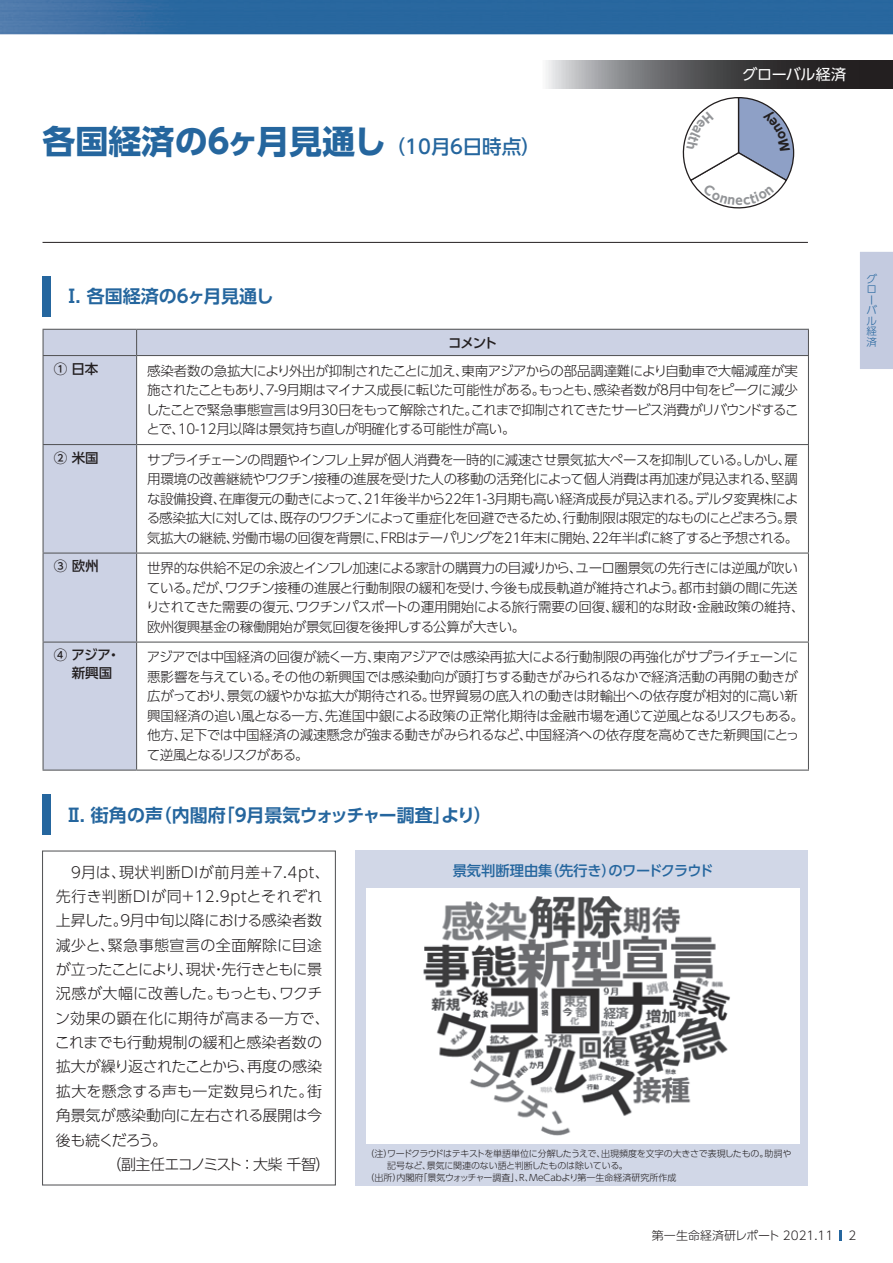
<style>
.page{position:relative;width:893px;height:1263px;background:#fff}
.page>*{position:absolute;margin:0;border:0;box-sizing:border-box;transform-origin:0 0}
.t1{font:700 33px "UD Shin Go Pro";letter-spacing:-.005em;color:#25669e}
.t2{font:700 18px "UD Shin Go Pro De";color:#25669e}
.t3{font:300 15px/24.3px "UD Shin Go Pro";color:#231f20}
.t4{font:300 15px "UD Shin Go Pro";letter-spacing:-.075em;color:#231f20}
.t5{font:15px "UD Shin Go Pro";letter-spacing:-.01em;color:#fff}
.t6{font:500 14.25px "UD Shin Go Pro";letter-spacing:-.02em;color:#25669e}
.t7{font:300 13.5px/19.5px "UD Shin Go Pro";letter-spacing:-.025em;color:#231f20;text-align:justify}
.t8{font:500 13.5px/18px "UD Shin Go Pro";letter-spacing:-.015em;color:#231f20}
.t9{font:300 12px "UD Shin Go Pro";color:#231f20}
.t10{font:300 10.5px/10.5px "UD Shin Go Pro";color:#25669e}
.t11{font:300 9px "UD Shin Go Pro";letter-spacing:-.02em;color:#231f20}
.t12{font:300 9px "UD Shin Go Pro";color:#231f20}
.s1{font-weight:500;font-size:19.5px}
</style>
<div class="page">
<div style="left:43px;top:276px;width:8px;height:40px;background:#25669e"></div>
<svg style="left:44px;top:330px;width:764px;height:439px"></svg>
<hr style="left:43px;top:329px;width:94px;height:1px;background:#57585a">
<svg style="left:43px;top:330px;width:1px;height:25px"></svg>
<hr style="left:137px;top:329px;width:672px;height:1px;background:#57585a">
<svg style="left:136px;top:330px;width:1px;height:25px"></svg>
<svg style="left:808px;top:330px;width:1px;height:25px"></svg>
<hr style="left:43px;top:355px;width:94px;height:1px;background:#57585a">
<hr style="left:43px;top:356px;width:1px;height:88px;background:#57585a">
<hr style="left:137px;top:355px;width:672px;height:1px;background:#57585a">
<hr style="left:136px;top:356px;width:1px;height:88px;background:#57585a">
<hr style="left:808px;top:356px;width:1px;height:88px;background:#57585a">
<hr style="left:43px;top:444px;width:94px;height:1px;background:#57585a">
<hr style="left:43px;top:445px;width:1px;height:107px;background:#57585a">
<hr style="left:137px;top:444px;width:672px;height:1px;background:#57585a">
<hr style="left:136px;top:445px;width:1px;height:107px;background:#57585a">
<hr style="left:808px;top:445px;width:1px;height:107px;background:#57585a">
<hr style="left:43px;top:552px;width:94px;height:2px;background:#57585a">
<hr style="left:43px;top:554px;width:1px;height:87px;background:#57585a">
<hr style="left:137px;top:552px;width:672px;height:2px;background:#57585a">
<hr style="left:136px;top:554px;width:1px;height:87px;background:#57585a">
<hr style="left:808px;top:554px;width:1px;height:87px;background:#57585a">
<hr style="left:43px;top:641px;width:94px;height:2px;background:#57585a">
<hr style="left:43px;top:643px;width:1px;height:126px;background:#57585a">
<hr style="left:137px;top:641px;width:672px;height:2px;background:#57585a">
<hr style="left:136px;top:643px;width:1px;height:126px;background:#57585a">
<hr style="left:808px;top:643px;width:1px;height:126px;background:#57585a">
<hr style="left:43px;top:769px;width:94px;height:2px;background:#57585a">
<hr style="left:137px;top:769px;width:672px;height:2px;background:#57585a">
<div style="left:43px;top:795px;width:8px;height:40px;background:#25669e"></div>
<div style="left:42px;top:850px;width:294px;height:335px;border:1px solid #57585a"></div>
<div style="left:356px;top:850px;width:452px;height:335px;background:#d1d7e7"></div>
<div style="left:366px;top:889px;width:433px;height:255px;background:#fff"></div>
<img style="left:423px;top:896px;width:307px;height:240px">
<img style="left:0;top:0;width:893px;height:34px">
<svg style="left:839px;top:1230px;width:3px;height:11px"></svg>
<svg style="left:546px;top:61px;width:347px;height:27px;background:#5b5a5c"></svg>
<hr style="left:43px;top:242px;width:765px;height:1px;background:#231f20">
<div style="left:860px;top:251px;width:33px;height:118px;background:#c4cbe0"></div>
<svg style="left:682px;top:97px;width:113px;height:112px"></svg>
<h1 class="t1" style="left:43px;top:115px;width:500px">各国経済の６ヶ月見通し <span class="s1">（10月6日時点）</span></h1>
<p class="t5" style="left:742px;top:62px;width:105px">グローバル経済</p>
<h2 class="t2" style="left:63px;top:282px;width:213px">Ⅰ. 各国経済の6ヶ月見通し</h2>
<p class="t8" style="left:448px;top:333px;width:51px">コメント</p>
<p class="t8" style="left:54px;top:359px;width:46px">① 日本</p>
<p class="t7" style="left:146px;top:361px;width:654px">感染者数の急拡大により外出が抑制されたことに加え、東南アジアからの部品調達難により自動車で大幅減産が実施されたこともあり、７-９月期はマイナス成長に転じた可能性がある。もっとも、感染者数が８月中旬をピークに減少したことで緊急事態宣言は9月30日をもって解除された。これまで抑制されてきたサービス消費がリバウンドすることで、10-12月以降は景気持ち直しが明確化する可能性が高い。</p>
<p class="t8" style="left:54px;top:448px;width:46px">② 米国</p>
<p class="t7" style="left:147px;top:449px;width:653px">サプライチェーンの問題やインフレ上昇が個人消費を一時的に減速させ景気拡大ペースを抑制している。しかし、雇用環境の改善継続やワクチン接種の進展を受けた人の移動の活発化によって個人消費は再加速が見込まれる、堅調な設備投資、在庫復元の動きによって、21年後半から22年１-３月期も高い経済成長が見込まれる。デルタ変異株による感染拡大に対しては、既存のワクチンによって重症化を回避できるため、行動制限は限定的なものにとどまろう。景気拡大の継続、労働市場の回復を背景に、ＦＲＢはテーパリングを21年末に開始、22年半ばに終了すると予想される。</p>
<p class="t8" style="left:54px;top:557px;width:46px">③ 欧州</p>
<p class="t7" style="left:146px;top:558px;width:660px;text-align:left">世界的な供給不足の余波とインフレ加速による家計の購買力の目減りから、ユーロ圏景気の先行きには逆風が吹いている。だが、ワクチン接種の進展と行動制限の緩和を受け、今後も成長軌道が維持されよう。都市封鎖の間に先送りされてきた需要の復元、ワクチンパスポートの運用開始による旅行需要の回復、緩和的な財政・金融政策の維持、欧州復興基金の稼働開始が景気回復を後押しする公算が大きい。</p>
<p class="t8" style="left:72px;top:646px;width:50px;text-indent:-18px">④ アジア・新興国</p>
<p class="t7" style="left:147px;top:647px;width:659px;text-align:left">アジアでは中国経済の回復が続く一方、東南アジアでは感染再拡大による行動制限の再強化がサプライチェーンに悪影響を与えている。その他の新興国では感染動向が頭打ちする動きがみられるなかで経済活動の再開の動きが広がっており、景気の緩やかな拡大が期待される。世界貿易の底入れの動きは財輸出への依存度が相対的に高い新興国経済の追い風となる一方、先進国中銀による政策の正常化期待は金融市場を通じて逆風となるリスクもある。他方、足下では中国経済の減速懸念が強まる動きがみられるなど、中国経済への依存度を高めてきた新興国にとって逆風となるリスクがある。</p>
<h2 class="t2" style="left:65px;top:800px;width:428px">Ⅱ. 街角の声（内閣府「9月景気ウォッチャー調査」より）</h2>
<p class="t3" style="left:55px;top:859px;width:277px">　９月は、現状判断DIが前月差＋7.4pt、先行き判断DIが同＋12.9ptとそれぞれ上昇した。９月中旬以降における感染者数減少と、緊急事態宣言の全面解除に目途が立ったことにより、現状・先行きともに景況感が大幅に改善した。もっとも、ワクチン効果の顕在化に期待が高まる一方で、これまでも行動規制の緩和と感染者数の拡大が繰り返されたことから、再度の感染拡大を懸念する声も一定数見られた。街角景気が感染動向に左右される展開は今後も続くだろう。　</p>
<p class="t4" style="left:107px;top:1152px;width:226px">（副主任エコノミスト ：大柴 千智）</p>
<p class="t6" style="left:453px;top:859px;width:262px">景気判断理由集（先行き）のワードクラウド</p>
<p class="t11" style="left:365px;top:1146px;width:428px">（注）ワードクラウドはテキストを単語単位に分解したうえで、出現頻度を文字の大きさで表現したもの。助詞や</p>
<p class="t11" style="left:387px;top:1158px;width:242px">記号など、景気に関連のない語と判断したものは除いている。</p>
<p class="t12" style="left:365px;top:1170px;width:312px">（出所）内閣府「景気ウォッチャー調査」、R、MeCabより第一生命経済研究所作成</p>
<p class="t10" style="left:866px;top:273px;width:12px">グローバル経済</p>
<p class="t9" style="left:652px;top:1225px;width:206px">第一生命経済研レポート 2021.11 2</p>
</div>
